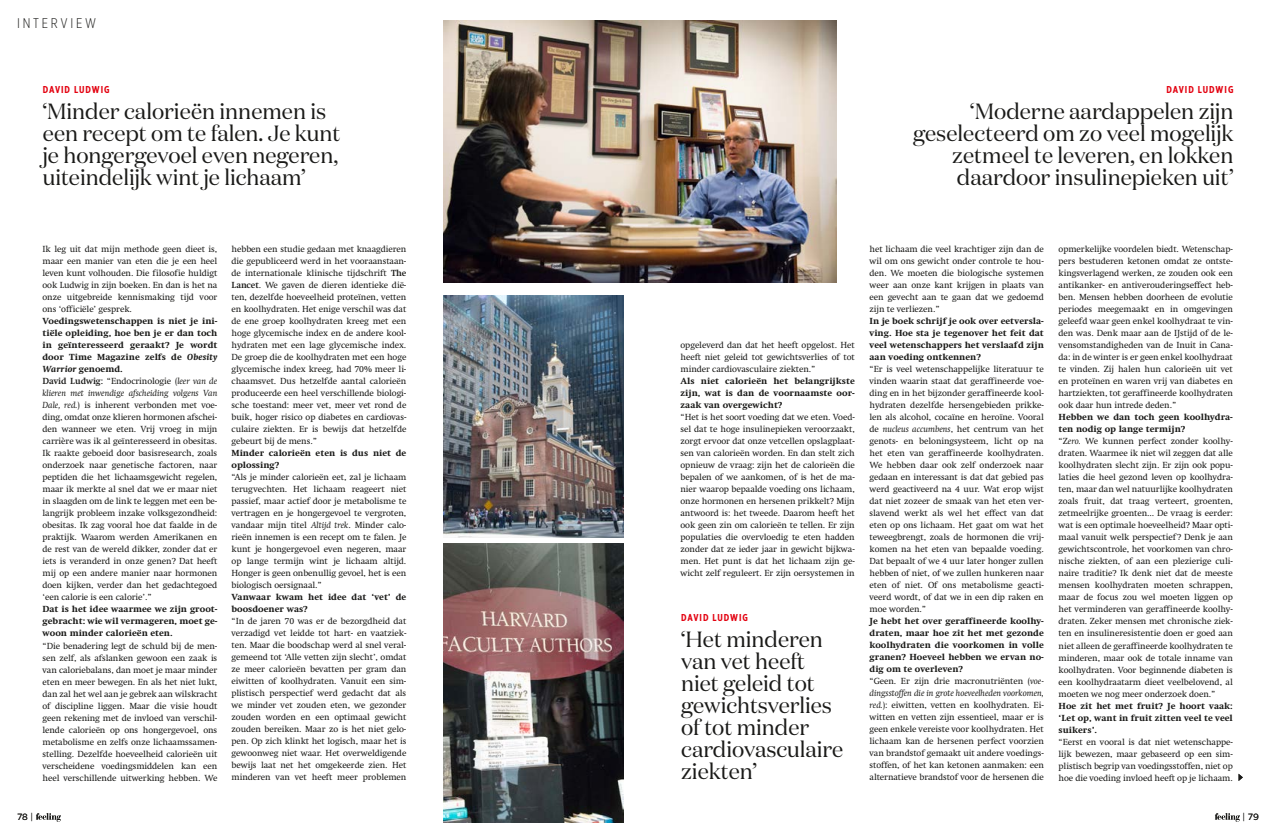
<style>
.page{position:relative;width:1276px;height:837px;background:#fff}
.page>*{position:absolute;margin:0;border:0;box-sizing:border-box;transform-origin:0 0}
.t1{font:22px/22px "Domaine Display";color:#1a1a18}
.t2{font:300 14px "Gotham X Narrow";letter-spacing:.2em;color:#1a1a18}
.t3{font:700 10px "Gotham X Narrow";letter-spacing:.1em;color:#e3000f}
.t4{font:9px/12px "Swift LT Pro";letter-spacing:-.01em;color:#1a1a18;text-align:justify}
.t5{font:800 9px/12px "Swift LT Pro";color:#1a1a18;text-align:justify}
.t6{font:9px "Gotham";color:#1a1a18}
.s1{font-weight:800}
.s2{font-weight:800;font-style:italic}
.s3{font-weight:700}
.s4{font-style:italic}
.s5{font-weight:300}
</style>
<div class="page">
<svg style="left:1238px;top:773px;width:5px;height:7px"></svg>
<img style="left:444px;top:20px;width:392px;height:262px">
<img style="left:444px;top:543px;width:180px;height:279px">
<img style="left:444px;top:295px;width:180px;height:242px">
<svg style="left:1215px;top:813px;width:25px;height:8px"></svg>
<svg style="left:36px;top:813px;width:25px;height:8px"></svg>
<h2 class="t2" style="left:17px;top:15px;width:81px">INTERVIEW</h2>
<p class="t3" style="left:43px;top:83px;width:68px">DAVID LUDWIG</p>
<h1 class="t1" style="left:43px;top:100px;width:299px">‘Minder calorieën innemen is een recept om te falen. Je kunt je hongergevoel even negeren, uiteindelijk wint je lichaam’</h1>
<p class="t4" style="left:43px;top:243px;width:176px">Ik leg uit dat mijn methode geen dieet is, maar een manier van eten die je een heel leven kunt volhouden. Die filosofie huldigt ook Ludwig in zijn boeken. En dan is het na onze uitgebreide kennismaking tijd voor ons ‘officiële’ gesprek.</p>
<p class="t4" style="left:43px;top:315px;width:176px;text-align:left"><span class="s1">Voedingswetenschappen is niet je ini&shy;tiële opleiding, hoe ben je er dan toch in geïnteresseerd geraakt? Je wordt door Time Magazine zelfs de</span> <span class="s2">Obesity Warrior</span> <span class="s1">genoemd.<br></span><span class="s3">David Ludwig:</span> “Endocrinologie (<span class="s4">leer van de klieren met inwendige afscheiding volgens Van Dale, red.</span>) is inherent verbonden met voe&shy;ding, omdat onze klieren hormonen afschei&shy;den wanneer we eten. Vrij vroeg in mijn carrière was ik al geïnteresseerd in obesitas.<br>Ik raakte geboeid door basisresearch, zoals onderzoek naar genetische factoren, naar peptiden die het lichaamsgewicht regelen, maar ik merkte al snel dat we er maar niet in slaagden om de link te leggen met een be&shy;langrijk probleem inzake volksgezondheid: obesitas. Ik zag vooral hoe dat faalde in de praktijk. Waarom werden Amerikanen en de rest van de wereld dikker, zonder dat er iets is veranderd in onze genen? Dat heeft mij op een andere manier naar hormonen doen kijken, verder dan het gedachtegoed ‘een calorie is een calorie’.”</p>
<p class="t5" style="left:43px;top:603px;width:176px">Dat is het idee waarmee we zijn groot&shy;gebracht: wie wil vermageren, moet ge&shy;woon minder calorieën eten.</p>
<p class="t4" style="left:43px;top:639px;width:176px">“Die benadering legt de schuld bij de men&shy;sen zelf, als afslanken gewoon een zaak is van caloriebalans, dan moet je maar minder eten en meer bewegen. En als het niet lukt, dan zal het wel aan je gebrek aan wilskracht of discipline liggen. Maar die visie houdt geen rekening met de invloed van verschil&shy;lende calorieën op ons hongergevoel, ons metabolisme en zelfs onze lichaamssamen&shy;stelling. Dezelfde hoeveelheid calorieën uit verscheidene voedingsmiddelen kan een heel verschillende uitwerking hebben. We</p>
<p class="t4" style="left:231px;top:243px;width:176px">hebben een studie gedaan met knaagdieren die gepubliceerd werd in het vooraanstaan&shy;de internationale klinische tijdschrift <span class="s3">The Lancet</span>. We gaven de dieren identieke dië&shy;ten, dezelfde hoeveelheid proteïnen, vetten en koolhydraten. Het enige verschil was dat de ene groep koolhydraten kreeg met een hoge glycemische index en de andere kool&shy;hydraten met een lage glycemische index.<br>De groep die de koolhydraten met een hoge glycemische index kreeg, had 70% meer li&shy;chaamsvet. Dus hetzelfde aantal calorieën produceerde een heel verschillende biologi&shy;sche toestand: meer vet, meer vet rond de buik, hoger risico op diabetes en cardiovas&shy;culaire ziekten. Er is bewijs dat hetzelfde gebeurt bij de mens.”</p>
<p class="t5" style="left:231px;top:447px;width:176px">Minder calorieën eten is dus niet de oplossing?</p>
<p class="t4" style="left:231px;top:471px;width:176px">“Als je minder calorieën eet, zal je lichaam terugvechten. Het lichaam reageert niet passief, maar actief door je metabolisme te vertragen en je hongergevoel te vergroten, vandaar mijn titel <span class="s4">Altijd trek</span>. Minder calo&shy;rieën innemen is een recept om te falen. Je kunt je hongergevoel even negeren, maar op lange termijn wint je lichaam altijd.<br>Honger is geen onbenullig gevoel, het is een biologisch oersignaal.”</p>
<p class="t5" style="left:231px;top:591px;width:176px">Vanwaar kwam het idee dat ‘vet’ de boosdoener was?</p>
<p class="t4" style="left:231px;top:615px;width:176px">“In de jaren 70 was er de bezorgdheid dat verzadigd vet leidde tot hart- en vaatziek&shy;ten. Maar die boodschap werd al snel veral&shy;gemeend tot ‘Alle vetten zijn slecht’, omdat ze meer calorieën bevatten per gram dan eiwitten of koolhydraten. Vanuit een sim&shy;plistisch perspectief werd gedacht dat als we minder vet zouden eten, we gezonder zouden worden en een optimaal gewicht zouden bereiken. Maar zo is het niet gelo&shy;pen. Op zich klinkt het logisch, maar het is gewoonweg niet waar. Het overweldigende bewijs laat net het omgekeerde zien. Het minderen van vet heeft meer problemen</p>
<p class="t3" style="left:1166px;top:83px;width:68px">DAVID LUDWIG</p>
<h1 class="t1" style="left:913px;top:100px;width:322px;text-align:right">‘Moderne aardappelen zijn geselecteerd om zo veel mogelijk zetmeel te leveren, en lokken daardoor insulinepieken uit’</h1>
<p class="t4" style="left:680px;top:339px;width:176px">opgeleverd dan dat het heeft opgelost. Het heeft niet geleid tot gewichtsverlies of tot minder cardiovasculaire ziekten.”</p>
<p class="t5" style="left:680px;top:375px;width:176px">Als niet calorieën het belangrijkste zijn, wat is dan de voornaamste oor&shy;zaak van overgewicht?</p>
<p class="t4" style="left:680px;top:411px;width:176px">“Het is het soort voeding dat we eten. Voed&shy;sel dat te hoge insulinepieken veroorzaakt, zorgt ervoor dat onze vetcellen opslagplaat&shy;sen van calorieën worden. En dan stelt zich opnieuw de vraag: zijn het de calorieën die bepalen of we aankomen, of is het de ma&shy;nier waarop bepaalde voeding ons lichaam, onze hormonen en hersenen prikkelt? Mijn antwoord is: het tweede. Daarom heeft het ook geen zin om calorieën te tellen. Er zijn populaties die overvloedig te eten hadden zonder dat ze ieder jaar in gewicht bijkwa&shy;men. Het punt is dat het lichaam zijn ge&shy;wicht zelf reguleert. Er zijn oersystemen in</p>
<p class="t3" style="left:681px;top:611px;width:68px">DAVID LUDWIG</p>
<h1 class="t1" style="left:681px;top:628px;width:164px">‘Het minderen van vet heeft niet geleid tot gewichtsverlies of tot minder cardiovasculaire ziekten’</h1>
<p class="t4" style="left:869px;top:243px;width:176px">het lichaam die veel krachtiger zijn dan de wil om ons gewicht onder controle te hou&shy;den. We moeten die biologische systemen weer aan onze kant krijgen in plaats van een gevecht aan te gaan dat we gedoemd zijn te verliezen.”</p>
<p class="t5" style="left:869px;top:315px;width:176px">In je boek schrijf je ook over eetversla&shy;ving. Hoe sta je tegenover het feit dat veel wetenschappers het verslaafd zijn aan voeding ontkennen?</p>
<p class="t4" style="left:869px;top:363px;width:176px">“Er is veel wetenschappelijke literatuur te vinden waarin staat dat geraffineerde voe&shy;ding en in het bijzonder geraffineerde kool&shy;hydraten dezelfde hersengebieden prikke&shy;len als alcohol, cocaïne en heroïne. Vooral de <span class="s4">nucleus accumbens</span>, het centrum van het genots- en beloningsysteem, licht op na het eten van geraffineerde koolhydraten.<br>We hebben daar ook zelf onderzoek naar gedaan en interessant is dat dat gebied pas werd geactiveerd na 4 uur. Wat erop wijst dat niet zozeer de smaak van het eten ver&shy;slavend werkt als wel het effect van dat eten op ons lichaam. Het gaat om wat het teweegbrengt, zoals de hormonen die vrij&shy;komen na het eten van bepaalde voeding.<br>Dat bepaalt of we 4 uur later honger zullen hebben of niet, of we zullen hunkeren naar eten of niet. Of ons metabolisme geacti&shy;veerd wordt, of dat we in een dip raken en moe worden.”</p>
<p class="t4" style="left:869px;top:615px;width:176px;text-align:left"><span class="s1">Je hebt het over geraffineerde koolhy&shy;draten, maar hoe zit het met gezonde koolhydraten die voorkomen in volle granen? Hoeveel hebben we ervan no&shy;dig om te overleven?<br></span>“Geen. Er zijn drie macronutriënten (<span class="s4">voe&shy;dingsstoffen die in grote hoeveelheden voorkomen, red.</span>): eiwitten, vetten en koolhydraten. Ei&shy;witten en vetten zijn essentieel, maar er is geen enkele vereiste voor koolhydraten. Het lichaam kan de hersenen perfect voorzien van brandstof gemaakt uit andere voedings&shy;stoffen, of het kan ketonen aanmaken: een alternatieve brandstof voor de hersenen die</p>
<p class="t4" style="left:1058px;top:243px;width:176px">opmerkelijke voordelen biedt. Wetenschap&shy;pers bestuderen ketonen omdat ze ontste&shy;kingsverlagend werken, ze zouden ook een antikanker- en antiverouderingseffect heb&shy;ben. Mensen hebben doorheen de evolutie periodes meegemaakt en in omgevingen geleefd waar geen enkel koolhydraat te vin&shy;den was. Denk maar aan de IJstijd of de le&shy;vensomstandigheden van de Inuit in Cana&shy;da: in de winter is er geen enkel koolhydraat te vinden. Zij halen hun calorieën uit vet en proteïnen en waren vrij van diabetes en hartziekten, tot geraffineerde koolhydraten ook daar hun intrede deden.”</p>
<p class="t4" style="left:1058px;top:411px;width:176px;text-align:left"><span class="s1">Hebben we dan toch geen koolhydra&shy;ten nodig op lange termijn?<br></span>“Z<span class="s4">ero.</span> We kunnen perfect zonder koolhy&shy;draten. Waarmee ik niet wil zeggen dat alle koolhydraten slecht zijn. Er zijn ook popu&shy;laties die heel gezond leven op koolhydra&shy;ten, maar dan wel natuurlijke koolhydraten zoals fruit, dat traag verteert, groenten, zetmeelrijke groenten... De vraag is eerder: wat is een optimale hoeveelheid? Maar opti&shy;maal vanuit welk perspectief? Denk je aan gewichtscontrole, het voorkomen van chro&shy;nische ziekten, of aan een plezierige culi&shy;naire traditie? Ik denk niet dat de meeste mensen koolhydraten moeten schrappen, maar de focus zou wel moeten liggen op het verminderen van geraffineerde koolhy&shy;draten. Zeker mensen met chronische ziek&shy;ten en insulineresistentie doen er goed aan niet alleen de geraffineerde koolhydraten te minderen, maar ook de totale inname van koolhydraten. Voor beginnende diabeten is een koolhydraatarm dieet veelbelovend, al moeten we nog meer onderzoek doen.”</p>
<p class="t5" style="left:1058px;top:699px;width:176px">Hoe zit het met fruit? Je hoort vaak: ‘Let op, want in fruit zitten veel te veel suikers’.</p>
<p class="t4" style="left:1058px;top:735px;width:176px">“Eerst en vooral is dat niet wetenschappe&shy;lijk bewezen, maar gebaseerd op een sim&shy;plistisch begrip van voedingsstoffen, niet op hoe die voeding invloed heeft op je lichaam.</p>
<p class="t6" style="left:17px;top:811px;width:18px">78 <span class="s5">|</span></p>
<p class="t6" style="left:1242px;top:811px;width:18px"><span class="s5">|</span> 79</p>
</div>
